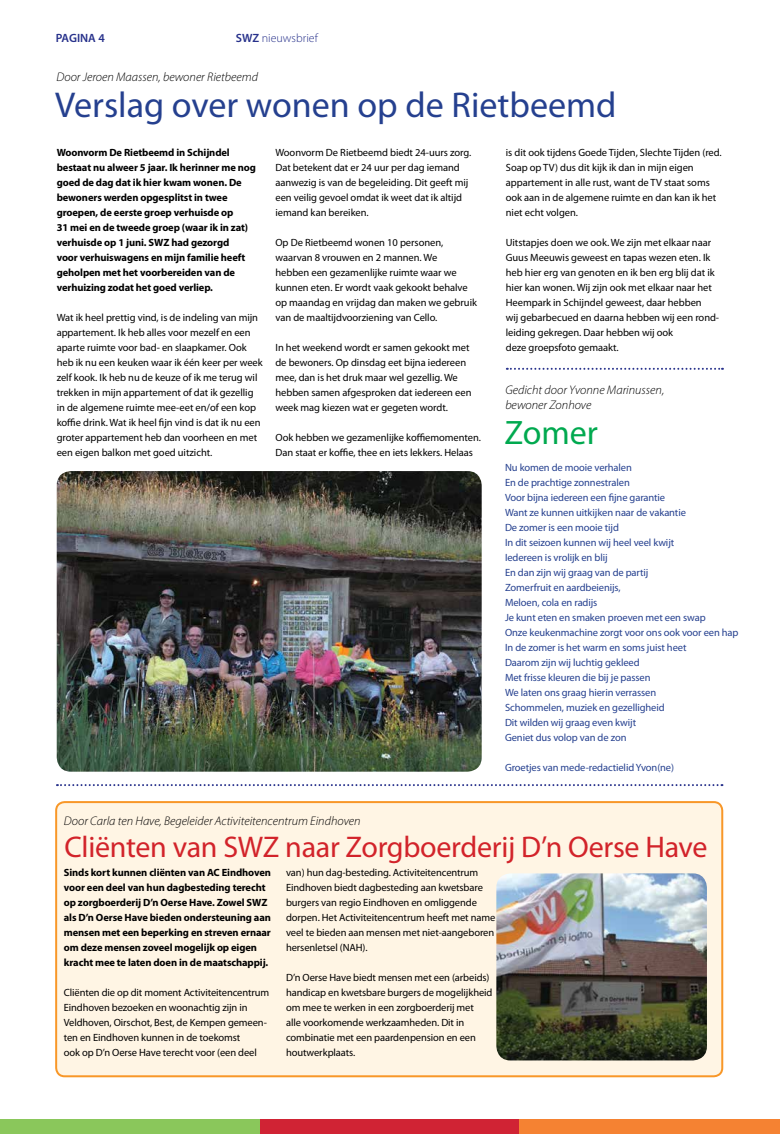
<style>
.page{position:relative;width:780px;height:1134px;background:#fff}
.page>*{position:absolute;margin:0;border:0;box-sizing:border-box;transform-origin:0 0}
.t1{font:36px "Myriad Pro";color:#25408f}
.t2{font:34px "Myriad Pro";color:#00a94f}
.t3{font:30px "Myriad Pro";letter-spacing:-.01em;color:#d2232a}
.t4{font:italic 300 12.5px/15px "Myriad Pro";color:#000}
.t5{font:300 12px "Myriad Pro";color:#27318b}
.t6{font:600 12px "Myriad Pro";color:#27318b}
.t7{font:10.5px/15px "Myriad Pro";letter-spacing:-.005em;color:#000}
.t8{font:10.5px/15px "Myriad Pro";letter-spacing:-.01em;color:#25408f}
.t9{font:700 10.5px/15px "Myriad Pro";letter-spacing:-.01em;color:#000}
.s1{font-weight:600}
</style>
<div class="page">
<div style="left:56px;top:802px;width:666px;height:274px;background:#fff5e4;border-radius:9px"></div>
<div style="left:55px;top:801px;width:668px;height:276px;border:2px solid #f89728;border-radius:9px"></div>
<div style="left:0;top:1120px;width:260px;height:14px;background:#8ac75b"></div>
<div style="left:260px;top:1120px;width:260px;height:14px;background:#d02334"></div>
<div style="left:520px;top:1120px;width:260px;height:14px;background:#f58232"></div>
<img style="left:496px;top:873px;width:211px;height:187px">
<img style="left:57px;top:471px;width:424px;height:301px">
<svg style="left:507px;top:368px;width:216px;height:2px"></svg>
<svg style="left:57px;top:784px;width:665px;height:2px"></svg>
<p class="t6" style="left:56px;top:32px;width:51px">PAGINA 4</p>
<p class="t5" style="left:236px;top:32px;width:83px"><span class="s1">SWZ</span> nieuwsbrief</p>
<p class="t4" style="left:56px;top:70px;width:203px">Door Jeroen Maassen, bewoner Rietbeemd</p>
<h1 class="t1" style="left:55px;top:86px;width:562px">Verslag over wonen op de Rietbeemd</h1>
<p class="t9" style="left:57px;top:145px;width:201px">Woonvorm De Rietbeemd in Schijndel bestaat nu alweer 5 jaar. Ik herinner me nog goed de dag dat ik hier kwam wonen. De bewoners werden opgesplitst in twee groepen, de eerste groep verhuisde op<br>31 mei en de tweede groep (waar ik in zat) verhuisde op 1 juni. SWZ had gezorgd<br>voor verhuiswagens en mijn familie heeft geholpen met het voorbereiden van de verhuizing zodat het goed verliep.</p>
<p class="t7" style="left:57px;top:310px;width:207px">Wat ik heel prettig vind, is de indeling van mijn appartement. Ik heb alles voor mezelf en een aparte ruimte voor bad- en slaapkamer. Ook heb ik nu een keuken waar ik één keer per week zelf kook. Ik heb nu de keuze of ik me terug wil trekken in mijn appartement of dat ik gezellig in de algemene ruimte mee-eet en/of een kop koffie drink. Wat ik heel fijn vind is dat ik nu een groter appartement heb dan voorheen en met een eigen balkon met goed uitzicht.</p>
<p class="t7" style="left:275px;top:145px;width:197px">Woonvorm De Rietbeemd biedt 24-uurs zorg.<br>Dat betekent dat er 24 uur per dag iemand aanwezig is van de begeleiding. Dit geeft mij een veilig gevoel omdat ik weet dat ik altijd iemand kan bereiken.</p>
<p class="t7" style="left:275px;top:235px;width:203px">Op De Rietbeemd wonen 10 personen, waarvan 8 vrouwen en 2 mannen. We<br>hebben een gezamenlijke ruimte waar we kunnen eten. Er wordt vaak gekookt behalve op maandag en vrijdag dan maken we gebruik van de maaltijdvoorziening van Cello.</p>
<p class="t7" style="left:275px;top:340px;width:197px">In het weekend wordt er samen gekookt met de bewoners. Op dinsdag eet bijna iedereen mee, dan is het druk maar wel gezellig. We hebben samen afgesproken dat iedereen een week mag kiezen wat er gegeten wordt.</p>
<p class="t7" style="left:275px;top:430px;width:207px">Ook hebben we gezamenlijke koffiemomenten.<br>Dan staat er koffie, thee en iets lekkers. Helaas</p>
<p class="t4" style="left:64px;top:814px;width:298px">Door Carla ten Have, Begeleider Activiteitencentrum Eindhoven</p>
<p class="t7" style="left:506px;top:145px;width:217px">is dit ook tijdens Goede Tijden, Slechte Tijden (red.<br>Soap op TV) dus dit kijk ik dan in mijn eigen appartement in alle rust, want de TV staat soms ook aan in de algemene ruimte en dan kan ik het niet echt volgen.</p>
<p class="t7" style="left:506px;top:235px;width:215px">Uitstapjes doen we ook. We zijn met elkaar naar Guus Meeuwis geweest en tapas wezen eten. Ik heb hier erg van genoten en ik ben erg blij dat ik hier kan wonen. Wij zijn ook met elkaar naar het Heempark in Schijndel geweest, daar hebben<br>wij gebarbecued en daarna hebben wij een rond&shy;leiding gekregen. Daar hebben wij ook<br>deze groepsfoto gemaakt.</p>
<p class="t4" style="left:505px;top:383px;width:160px">Gedicht door Yvonne Marinussen, bewoner Zonhove</p>
<h2 class="t2" style="left:504px;top:414px;width:95px">Zomer</h2>
<p class="t8" style="left:505px;top:460px;width:235px">Nu komen de mooie verhalen<br>En de prachtige zonnestralen<br>Voor bijna iedereen een fijne garantie<br>Want ze kunnen uitkijken naar de vakantie<br>De zomer is een mooie tijd<br>In dit seizoen kunnen wij heel veel kwijt<br>Iedereen is vrolijk en blij<br>En dan zijn wij graag van de partij<br>Zomerfruit en aardbeienijs,<br>Meloen, cola en radijs<br>Je kunt eten en smaken proeven met een swap<br>Onze keukenmachine zorgt voor ons ook voor een hap In de zomer is het warm en soms juist heet<br>Daarom zijn wij luchtig gekleed<br>Met frisse kleuren die bij je passen<br>We laten ons graag hierin verrassen<br>Schommelen, muziek en gezelligheid<br>Dit wilden wij graag even kwijt<br>Geniet dus volop van de zon</p>
<p class="t8" style="left:505px;top:761px;width:170px">Groetjes van mede-redactielid Yvon(ne)</p>
<h3 class="t3" style="left:64px;top:831px;width:644px">Cliënten van SWZ naar Zorgboerderij D’n Oerse Have</h3>
<p class="t9" style="left:64px;top:865px;width:209px">Sinds kort kunnen cliënten van AC Eindhoven voor een deel van hun dagbesteding terecht op zorgboerderij D’n Oerse Have. Zowel SWZ als D’n Oerse Have bieden ondersteuning aan mensen met een beperking en streven ernaar om deze mensen zoveel mogelijk op eigen kracht mee te laten doen in de maatschappij.</p>
<p class="t7" style="left:64px;top:985px;width:207px">Cliënten die op dit moment Activiteitencentrum Eindhoven bezoeken en woonachtig zijn in Veldhoven, Oirschot, Best, de Kempen gemeen&shy;ten en Eindhoven kunnen in de toekomst<br>ook op D’n Oerse Have terecht voor (een deel</p>
<p class="t7" style="left:286px;top:865px;width:211px">van) hun dag-besteding. Activiteitencentrum Eindhoven biedt dagbesteding aan kwetsbare burgers van regio Eindhoven en omliggende dorpen. Het Activiteitencentrum heeft met name veel te bieden aan mensen met niet-aangeboren hersenletsel (NAH).</p>
<p class="t7" style="left:286px;top:970px;width:208px">D’n Oerse Have biedt mensen met een (arbeids) handicap en kwetsbare burgers de mogelijkheid om mee te werken in een zorgboerderij met<br>alle voorkomende werkzaamheden. Dit in combinatie met een paardenpension en een houtwerkplaats.</p>
</div>
